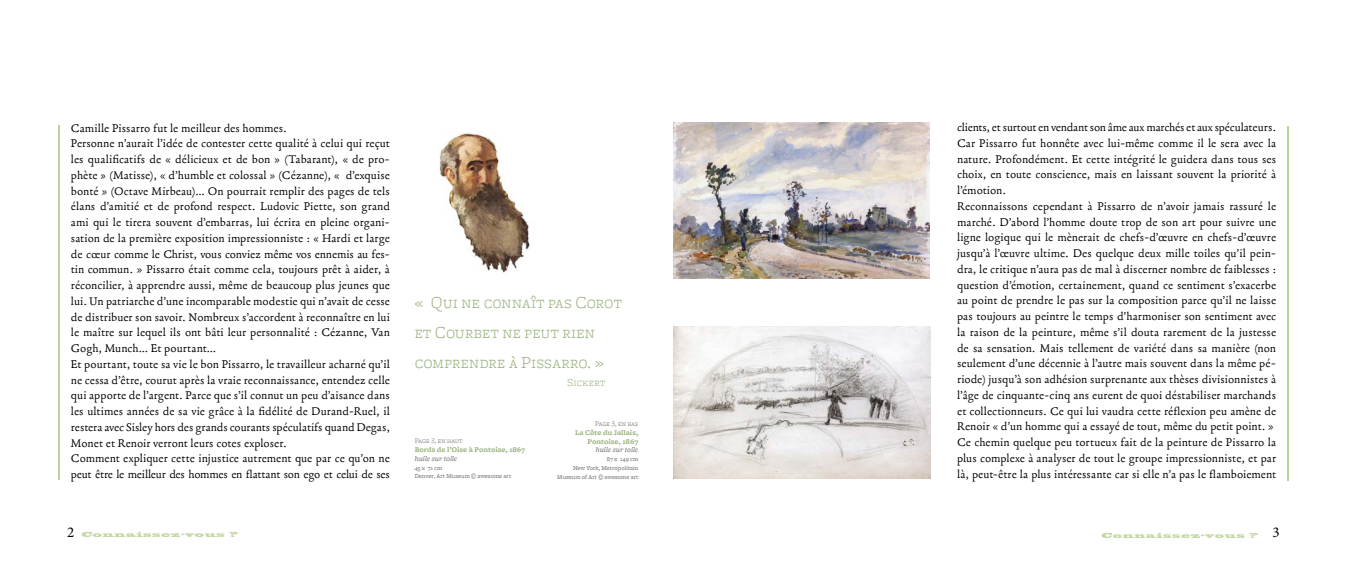
<style>
.page{position:relative;width:1347px;height:567px;background:#fff}
.page>*{position:absolute;margin:0;border:0;box-sizing:border-box;transform-origin:0 0}
.t1{font:17.5px/30px "Freight Micro Light SC";letter-spacing:.01em;color:#9bb380}
.t2{font:15px "Minion Pro";color:#000}
.t3{font:13.12px/15.8px "Fabiol";letter-spacing:.005em;color:#000}
.t4{font:11.25px "Freight Micro Light SC";letter-spacing:.015em;color:#9bb380}
.t5{font:700 7.5px/8.8px "Freight Micro";color:#9bb380;text-align:right}
.t6{font:italic 7.5px "Freight Micro";color:#706f6f}
.t7{font:7.5px "Freight Micro Light SC";color:#706f6f}
.t8{font:6.88px "Blackoak Std";letter-spacing:.1em;color:#c5d8a4}
.t9{font:6.25px/8.8px "Freight Micro";color:#706f6f}
</style>
<div class="page">
<hr style="left:1286px;top:126px;width:2px;height:354px;background:#bbd39b">
<img style="left:673px;top:122px;width:257px;height:156px">
<img style="left:439px;top:132px;width:91px;height:141px">
<img style="left:674px;top:326px;width:256px;height:152px">
<hr style="left:58px;top:125px;width:2px;height:355px;background:#bbd39b">
<p class="t3" style="left:71px;top:120px;width:320px">Camille Pissarro fut le meilleur des hommes.<br>Personne n’aurait l’idée de contester cette qualité à celui qui reçut les qualificatifs de « délicieux et de bon » (Tabarant), « de pro&shy;phète » (Matisse), « d’humble et colossal » (Cézanne), « d’exquise bonté » (Octave Mirbeau)… On pourrait remplir des pages de tels élans d’amitié et de profond respect. Ludovic Piette, son grand ami qui le tirera souvent d’embarras, lui écrira en pleine organi&shy;sation de la première exposition impressionniste : « Hardi et large de cœur comme le Christ, vous conviez même vos ennemis au fes&shy;tin commun. » Pissarro était comme cela, toujours prêt à aider, à réconcilier, à apprendre aussi, même de beaucoup plus jeunes que lui. Un patriarche d’une incomparable modestie qui n’avait de cesse de distribuer son savoir. Nombreux s’accordent à reconnaître en lui le maître sur lequel ils ont bâti leur personnalité : Cézanne, Van Gogh, Munch… Et pourtant…<br>Et pourtant, toute sa vie le bon Pissarro, le travailleur acharné qu’il ne cessa d’être, courut après la vraie reconnaissance, entendez celle qui apporte de l’argent. Parce que s’il connut un peu d’aisance dans les ultimes années de sa vie grâce à la fidélité de Durand-Ruel, il restera avec Sisley hors des grands courants spéculatifs quand Degas, Monet et Renoir verront leurs cotes exploser.<br>Comment expliquer cette injustice autrement que par ce qu’on ne peut être le meilleur des hommes en flattant son ego et celui de ses</p>
<h1 class="t1" style="left:415px;top:288px;width:209px">« Qui ne connaît pas Corot et Courbet ne peut rien comprendre à Pissarro. »</h1>
<p class="t4" style="left:567px;top:376px;width:40px">Sickert</p>
<p class="t7" style="left:415px;top:437px;width:49px">Page 3, en haut</p>
<p class="t5" style="left:415px;top:446px;width:112px">Bords de l’Oise à Pontoise, 1867</p>
<p class="t6" style="left:415px;top:454px;width:44px">huile sur toile</p>
<p class="t9" style="left:415px;top:463px;width:98px">45 x 71 cm<br>Denver, Art Museum © awesome art</p>
<p class="t7" style="left:595px;top:419px;width:45px">Page 3, en bas</p>
<p class="t5" style="left:575px;top:428px;width:65px">La Côte du Jallais,<br>Pontoise, 1867</p>
<p class="t6" style="left:595px;top:446px;width:44px">huile sur toile</p>
<p class="t9" style="left:557px;top:455px;width:83px;text-align:right">87 x 149 cm<br>New York, Metropolitain<br>Museum of Art © awesome art</p>
<p class="t3" style="left:957px;top:120px;width:320px">clients, et surtout en vendant son âme aux marchés et aux spéculateurs.<br>Car Pissarro fut honnête avec lui-même comme il le sera avec la nature. Profondément. Et cette intégrité le guidera dans tous ses choix, en toute conscience, mais en laissant souvent la priorité à l’émotion.<br>Reconnaissons cependant à Pissarro de n’avoir jamais rassuré le marché. D’abord l’homme doute trop de son art pour suivre une ligne logique qui le mènerait de chefs-d’œuvre en chefs-d’œuvre jusqu’à l’œuvre ultime. Des quelque deux mille toiles qu’il pein&shy;dra, le critique n’aura pas de mal à discerner nombre de faiblesses : question d’émotion, certainement, quand ce sentiment s’exacerbe au point de prendre le pas sur la composition parce qu’il ne laisse pas toujours au peintre le temps d’harmoniser son sentiment avec la raison de la peinture, même s’il douta rarement de la justesse de sa sensation. Mais tellement de variété dans sa manière (non seulement d’une décennie à l’autre mais souvent dans la même pé&shy;riode) jusqu’à son adhésion surprenante aux thèses divisionnistes à l’âge de cinquante-cinq ans eurent de quoi déstabiliser marchands et collectionneurs. Ce qui lui vaudra cette réflexion peu amène de Renoir « d’un homme qui a essayé de tout, même du petit point. » Ce chemin quelque peu tortueux fait de la peinture de Pissarro la plus complexe à analyser de tout le groupe impressionniste, et par là, peut-être la plus intéressante car si elle n’a pas le flamboiement</p>
<p class="t2" style="left:67px;top:522px;width:9px">2</p>
<p class="t2" style="left:1272px;top:522px;width:9px">3</p>
<p class="t8" style="left:81px;top:530px;width:158px">Connaissez-vous ?</p>
<p class="t8" style="left:1101px;top:531px;width:158px">Connaissez-vous ?</p>
</div>
